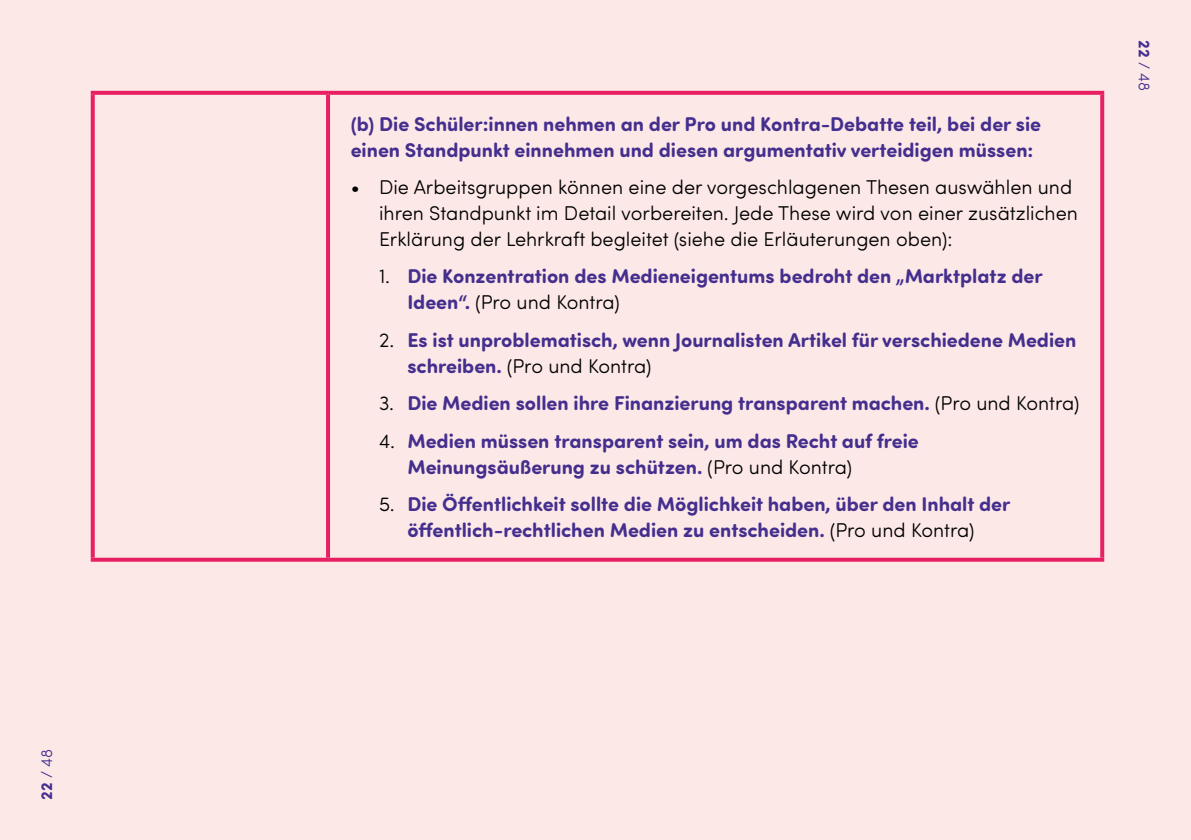
<style>
.page{position:relative;width:1191px;height:840px;background:#fff}
.page>*{position:absolute;margin:0;border:0;box-sizing:border-box;transform-origin:0 0}
.t1{font:700 20px/26px "Sofia Pro Soft";color:#452f8e}
.t2{font:300 20px/26px "Sofia Pro Soft";color:#000}
.t3{font:300 16px "Sofia Pro Soft";color:#452f8e}
.s1{font-weight:700}
.s2{font-weight:300;color:#000}
</style>
<div class="page">
<div style="left:0;top:0;width:1191px;height:839px;background:#fce8e7"></div>
<svg style="left:91px;top:91px;width:237px;height:4px"></svg>
<svg style="left:328px;top:91px;width:776px;height:4px;background:#e82868"></svg>
<hr style="left:326px;top:95px;width:4px;height:462px;background:#e82063">
<svg style="left:91px;top:95px;width:4px;height:462px;background:#e92c6b"></svg>
<svg style="left:1100px;top:95px;width:4px;height:462px;background:#e92c6b"></svg>
<svg style="left:91px;top:557px;width:237px;height:4px"></svg>
<svg style="left:328px;top:557px;width:776px;height:4px;background:#eb437a"></svg>
<p class="t3" style="left:36px;top:799px;width:52px;rotate:-90deg"><span class="s1">22</span> / 48</p>
<p class="t1" style="left:351px;top:109px;width:692px">(b) Die Schüler:innen nehmen an der Pro und Kontra-Debatte teil, bei der sie einen Standpunkt einnehmen und diesen argumentativ verteidigen müssen:</p>
<p class="t2" style="left:379px;top:173px;width:700px;text-indent:-28px">• Die Arbeitsgruppen können eine der vorgeschlagenen Thesen auswählen und ihren Standpunkt im Detail vorbereiten. Jede These wird von einer zusätzlichen<br>Erklärung der Lehrkraft begleitet (siehe die Erläuterungen oben):</p>
<p class="t1" style="left:407px;top:262px;width:637px;text-indent:-28px"><span class="s2">1.</span> Die Konzentration des Medieneigentums bedroht den „Marktplatz der<br>Ideen“. <span class="s2">(Pro und Kontra)</span></p>
<p class="t1" style="left:407px;top:325px;width:670px;text-indent:-28px"><span class="s2">2.</span> Es ist unproblematisch, wenn Journalisten Artikel für verschiedene Medien schreiben. <span class="s2">(Pro und Kontra)</span></p>
<p class="t1" style="left:379px;top:389px;width:702px"><span class="s2">3.</span> Die Medien sollen ihre Finanzierung transparent machen. <span class="s2">(Pro und Kontra)</span></p>
<p class="t1" style="left:407px;top:426px;width:513px;text-indent:-28px"><span class="s2">4.</span> Medien müssen transparent sein, um das Recht auf freie<br>Meinungsäußerung zu schützen. <span class="s2">(Pro und Kontra)</span></p>
<p class="t1" style="left:379px;top:489px;width:633px;text-align:center"><span class="s2">5.</span> Die Öffentlichkeit sollte die Möglichkeit haben, über den Inhalt der öffentlich-rechtlichen Medien zu entscheiden. <span class="s2">(Pro und Kontra)</span></p>
<p class="t3" style="left:1155px;top:40px;width:52px;rotate:90deg"><span class="s1">22</span> / 48</p>
</div>
